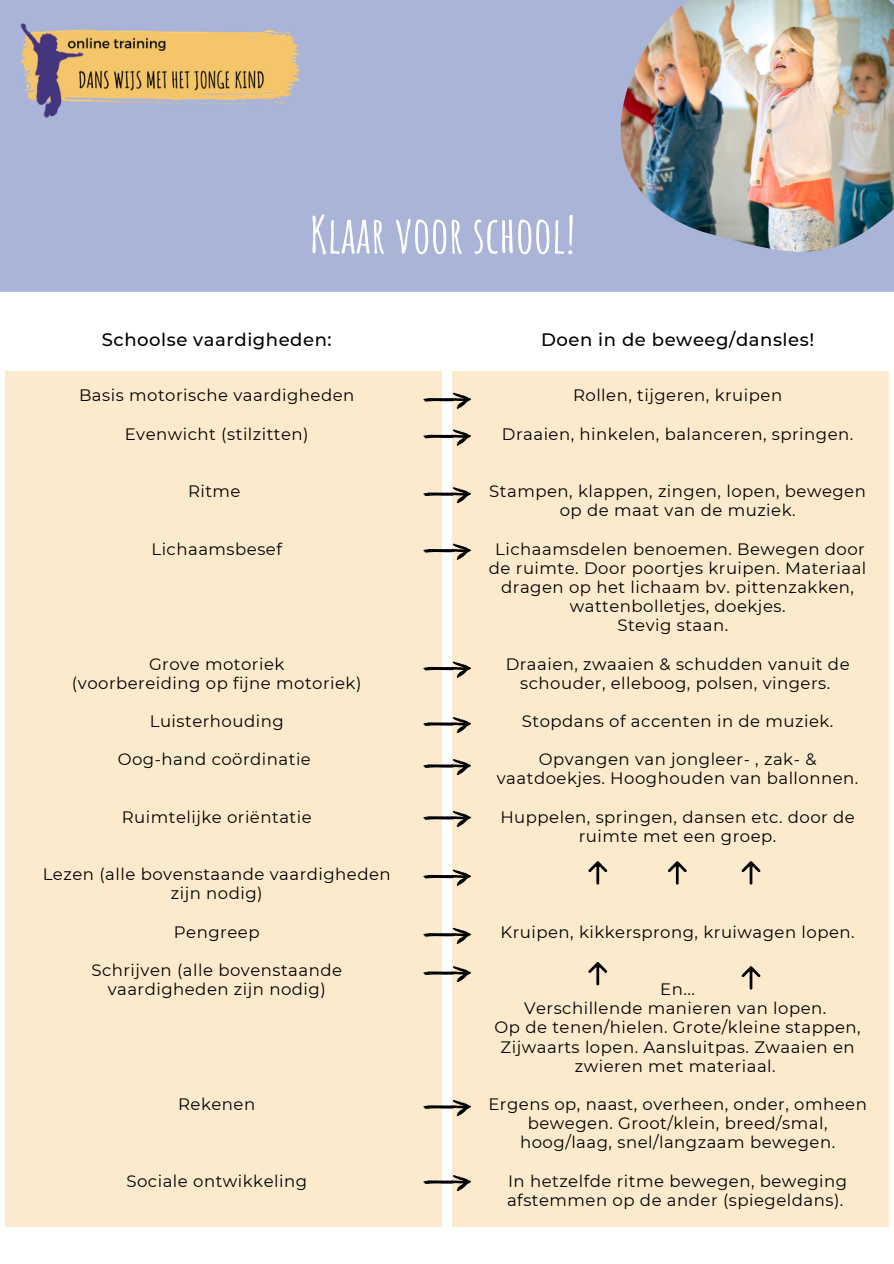
<style>
.page{position:relative;width:894px;height:1264px;background:#fff}
.page>*{position:absolute;margin:0;border:0;box-sizing:border-box;transform-origin:0 0}
.t1{font:700 50.1px "Amatic SC";color:#fff}
.t2{font:500 18px "Montserrat";letter-spacing:.03em;color:#000}
.t3{font:16.5px/19.2px "Montserrat";letter-spacing:.03em;color:#000;text-align:center}
</style>
<div class="page">
<div style="left:5px;top:371px;width:436px;height:855px;background:#fbeacb"></div>
<div style="left:452px;top:371px;width:436px;height:855px;background:#fbeacb"></div>
<div style="left:0;top:0;width:893px;height:292px;background:#aab3d8"></div>
<img style="left:1px;top:0;width:341px;height:260px">
<img style="left:617px;top:0;width:276px;height:252px">
<svg style="left:423px;top:393px;width:48px;height:15px"></svg>
<svg style="left:423px;top:429px;width:48px;height:16px"></svg>
<svg style="left:423px;top:487px;width:48px;height:16px"></svg>
<svg style="left:423px;top:543px;width:48px;height:16px"></svg>
<svg style="left:423px;top:661px;width:48px;height:16px"></svg>
<svg style="left:423px;top:717px;width:48px;height:15px"></svg>
<svg style="left:423px;top:759px;width:48px;height:15px"></svg>
<svg style="left:423px;top:869px;width:48px;height:16px"></svg>
<svg style="left:423px;top:927px;width:48px;height:16px"></svg>
<svg style="left:588px;top:861px;width:19px;height:23px"></svg>
<svg style="left:668px;top:861px;width:18px;height:23px"></svg>
<svg style="left:741px;top:861px;width:19px;height:23px"></svg>
<svg style="left:423px;top:966px;width:48px;height:15px"></svg>
<svg style="left:588px;top:962px;width:19px;height:23px"></svg>
<svg style="left:741px;top:966px;width:19px;height:23px"></svg>
<svg style="left:423px;top:1099px;width:48px;height:16px"></svg>
<svg style="left:423px;top:811px;width:48px;height:15px"></svg>
<svg style="left:423px;top:1175px;width:48px;height:15px"></svg>
<p class="t1" style="left:309px;top:202px;width:267px">Klaar voor school!</p>
<p class="t2" style="left:102px;top:328px;width:231px">Schoolse vaardigheden:</p>
<p class="t2" style="left:541px;top:328px;width:274px">Doen in de beweeg/dansles!</p>
<p class="t3" style="left:79px;top:386px;width:277px">Basis motorische vaardigheden</p>
<p class="t3" style="left:125px;top:424px;width:185px">Evenwicht (stilzitten)</p>
<p class="t3" style="left:188px;top:481px;width:54px">Ritme</p>
<p class="t3" style="left:151px;top:539px;width:132px">Lichaamsbesef</p>
<p class="t3" style="left:149px;top:654px;width:137px">Grove motoriek</p>
<p class="t3" style="left:72px;top:673px;width:291px">(voorbereiding op fijne motoriek)</p>
<p class="t3" style="left:150px;top:711px;width:135px">Luisterhouding</p>
<p class="t3" style="left:118px;top:749px;width:195px">Oog-hand coördinatie</p>
<p class="t3" style="left:122px;top:807px;width:191px">Ruimtelijke oriëntatie</p>
<p class="t3" style="left:43px;top:864px;width:349px">Lezen (alle bovenstaande vaardigheden zijn nodig)</p>
<p class="t3" style="left:174px;top:922px;width:87px">Pengreep</p>
<p class="t3" style="left:91px;top:960px;width:252px">Schrijven (alle bovenstaande vaardigheden zijn nodig)</p>
<p class="t3" style="left:178px;top:1094px;width:79px">Rekenen</p>
<p class="t3" style="left:126px;top:1170px;width:182px">Sociale ontwikkeling</p>
<p class="t3" style="left:573px;top:386px;width:210px">Rollen, tijgeren, kruipen</p>
<p class="t3" style="left:502px;top:424px;width:353px">Draaien, hinkelen, balanceren, springen.</p>
<p class="t3" style="left:489px;top:481px;width:378px">Stampen, klappen, zingen, lopen, bewegen op de maat van de muziek.</p>
<p class="t3" style="left:489px;top:539px;width:379px">Lichaamsdelen benoemen. Bewegen door de ruimte. Door poortjes kruipen. Materiaal dragen op het lichaam bv. pittenzakken, wattenbolletjes, doekjes.</p>
<p class="t3" style="left:617px;top:615px;width:112px">Stevig staan.</p>
<p class="t3" style="left:505px;top:654px;width:345px">Draaien, zwaaien &amp; schudden vanuit de schouder, elleboog, polsen, vingers.</p>
<p class="t3" style="left:521px;top:711px;width:313px">Stopdans of accenten in de muziek.</p>
<p class="t3" style="left:496px;top:749px;width:363px">Opvangen van jongleer- , zak- &amp; vaatdoekjes. Hooghouden van ballonnen.</p>
<p class="t3" style="left:500px;top:807px;width:356px">Huppelen, springen, dansen etc. door de ruimte met een groep.</p>
<p class="t3" style="left:500px;top:922px;width:355px">Kruipen, kikkersprong, kruiwagen lopen.</p>
<p class="t3" style="left:660px;top:979px;width:36px">En...</p>
<p class="t3" style="left:524px;top:998px;width:304px">Verschillende manieren van lopen.</p>
<p class="t3" style="left:494px;top:1017px;width:367px">Op de tenen/hielen. Grote/kleine stappen,<br>Zijwaarts lopen. Aansluitpas. Zwaaien en zwieren met materiaal.</p>
<p class="t3" style="left:488px;top:1094px;width:380px">Ergens op, naast, overheen, onder, omheen bewegen. Groot/klein, breed/smal, hoog/laag, snel/langzaam bewegen.</p>
<p class="t3" style="left:507px;top:1170px;width:341px;text-align:left">In hetzelfde ritme bewegen, beweging afstemmen op de ander (spiegeldans).</p>
</div>
